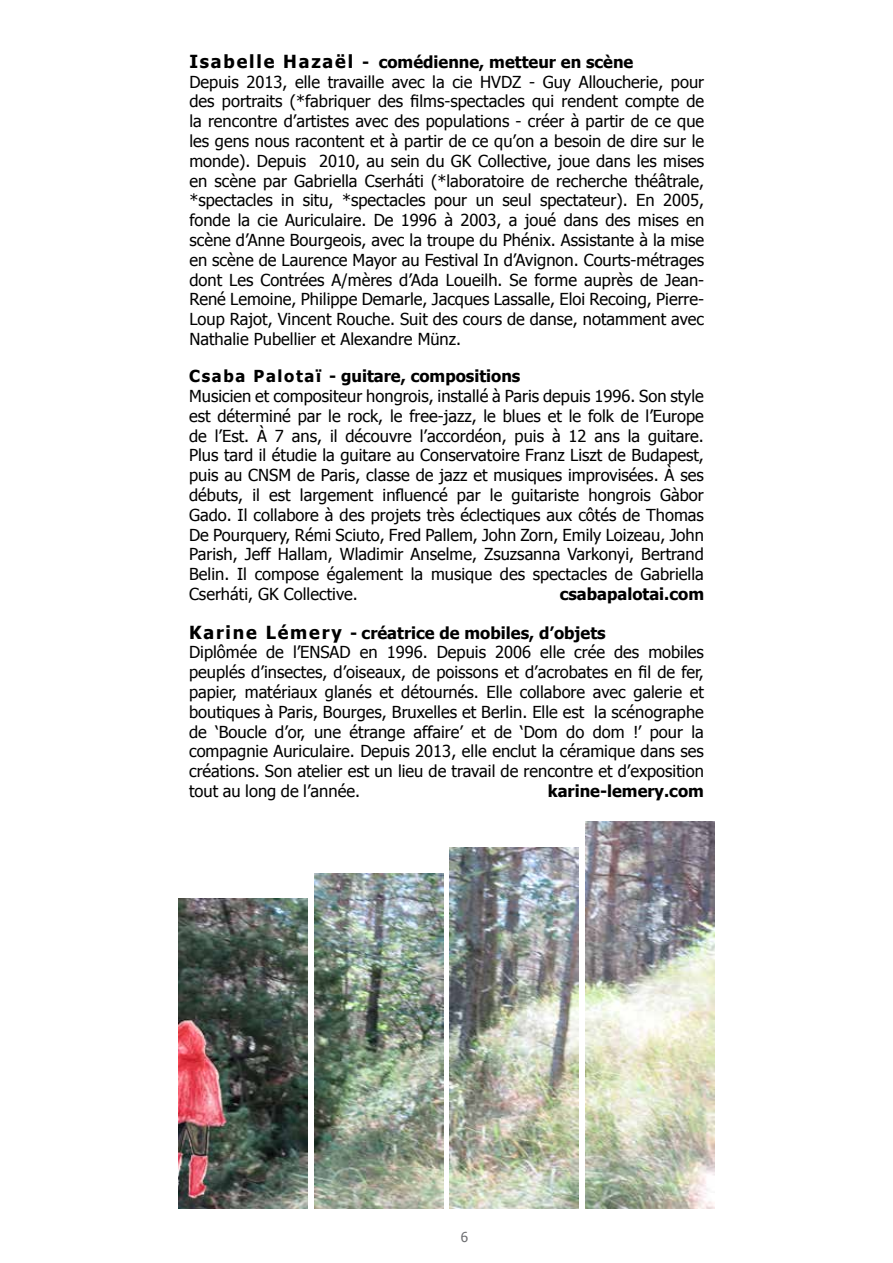
<style>
.page{position:relative;width:893px;height:1263px;background:#fff}
.page>*{position:absolute;margin:0;border:0;box-sizing:border-box;transform-origin:0 0}
.t1{font:16.5px/19.8px "Tahoma";color:#000}
.t2{font:700 16.5px "Tahoma";color:#000}
.t3{font:13.65px "Tahoma";color:#6d6e71}
.s1{font-weight:700;font-size:18px}
.s2{font-weight:700}
</style>
<div class="page">
<img style="left:450px;top:847px;width:129px;height:362px">
<img style="left:314px;top:873px;width:129px;height:336px">
<img style="left:585px;top:821px;width:129px;height:388px">
<img style="left:179px;top:899px;width:129px;height:310px">
<p class="t1" style="left:189px;top:51px;width:516px"><span class="s1">Isabelle Hazaël</span> <span class="s2">- comédienne, metteur en scène<br></span>Depuis 2013, elle travaille avec la cie HVDZ - Guy Alloucherie, pour des portraits (*fabriquer des films-spectacles qui rendent compte de la rencontre d’artistes avec des populations - créer à partir de ce que les gens nous racontent et à partir de ce qu’on a besoin de dire sur le monde). Depuis 2010, au sein du GK Collective, joue dans les mises en scène par Gabriella Cserháti (*laboratoire de recherche théâtrale, *spectacles in situ, *spectacles pour un seul spectateur). En 2005, fonde la cie Auriculaire. De 1996 à 2003, a joué dans des mises en scène d’Anne Bourgeois, avec la troupe du Phénix. Assistante à la mise en scène de Laurence Mayor au Festival In d’Avignon. Courts-métrages dont Les Contrées A/mères d’Ada Loueilh. Se forme auprès de Jean-René Lemoine, Philippe Demarle, Jacques Lassalle, Eloi Recoing, Pierre-Loup Rajot, Vincent Rouche. Suit des cours de danse, notamment avec Nathalie Pubellier et Alexandre Münz.</p>
<p class="t2" style="left:189px;top:365px;width:333px">Csaba Palotaï - guitare, compositions</p>
<p class="t1" style="left:189px;top:385px;width:516px;text-align:justify">Musicien et compositeur hongrois, installé à Paris depuis 1996. Son style est déterminé par le rock, le free-jazz, le blues et le folk de l’Europe de l’Est. À 7 ans, il découvre l’accordéon, puis à 12 ans la guitare.<br>Plus tard il étudie la guitare au Conservatoire Franz Liszt de Budapest, puis au CNSM de Paris, classe de jazz et musiques improvisées. À ses débuts, il est largement influencé par le guitariste hongrois Gàbor Gado. Il collabore à des projets très éclectiques aux côtés de Thomas De Pourquery, Rémi Sciuto, Fred Pallem, John Zorn, Emily Loizeau, John Parish, Jeff Hallam, Wladimir Anselme, Zsuzsanna Varkonyi, Bertrand Belin. Il compose également la musique des spectacles de Gabriella Cserháti, GK Collective.</p>
<p class="t2" style="left:560px;top:582px;width:146px">csabapalotai.com</p>
<p class="t1" style="left:189px;top:622px;width:516px"><span class="s1">Karine Lémery</span> <span class="s2">- créatrice de mobiles, d’objets<br></span>Diplômée de l’ENSAD en 1996. Depuis 2006 elle crée des mobiles peuplés d’insectes, d’oiseaux, de poissons et d’acrobates en fil de fer, papier, matériaux glanés et détournés. Elle collabore avec galerie et boutiques à Paris, Bourges, Bruxelles et Berlin. Elle est la scénographe de ‘Boucle d’or, une étrange affaire’ et de ‘Dom do dom !’ pour la compagnie Auriculaire. Depuis 2013, elle enclut la céramique dans ses créations. Son atelier est un lieu de travail de rencontre et d’exposition tout au long de l’année.</p>
<p class="t2" style="left:548px;top:779px;width:158px">karine-lemery.com</p>
<p class="t3" style="left:461px;top:1228px;width:9px">6</p>
</div>
